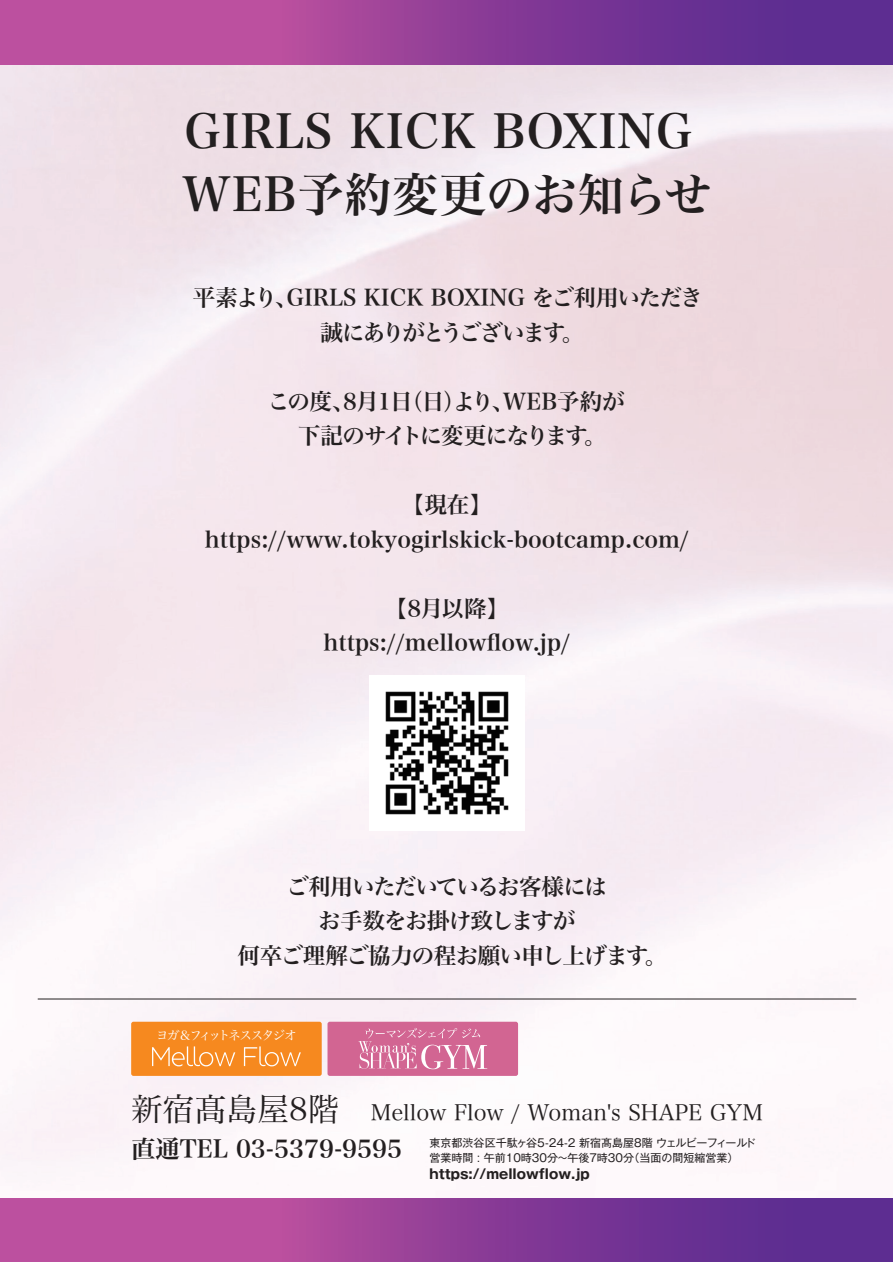
<style>
.page{position:relative;width:893px;height:1263px;background:#fff}
.page>*{position:absolute;margin:0;border:0;box-sizing:border-box;transform-origin:0 0}
.t1{font:46.5px/63px "Hira Min Pro W6";letter-spacing:.02em;color:#231f20}
.t2{font:24.3px "Hira Min Pro N W6";color:#231f20}
.t3{font:22.5px/34.5px "Hira Min Pro W6";color:#231f20;text-align:center}
.t4{font:22.5px/34.5px "Hira Min Pro W6";letter-spacing:-.02em;color:#231f20;text-align:center}
.t5{font:22.5px/34.5px "Hira Min Pro W6";letter-spacing:-.05em;color:#231f20;text-align:center}
.t6{font:22.5px/34.5px "Hira Min Pro W6";letter-spacing:-.045em;color:#231f20;text-align:center}
.t7{font:22.05px "Hira Min Pro N W3";color:#231f20}
.t8{font:700 13.5px "Gothic MB101 Pro";color:#231f20}
.t9{font:12.75px "Hira Min Pro N W3";letter-spacing:-.145em;color:#fff}
.t10{font:10.95px/15.1px "Gothic MB101 Pro";color:#231f20}
.s1{font-size:31.65px}
</style>
<div class="page">
<img style="left:0;top:49px;width:893px;height:1212px">
<svg style="left:1px;top:1px;width:892px;height:63px;background:#913f98"></svg>
<svg style="left:1px;top:1198px;width:892px;height:64px;background:#913f98"></svg>
<div style="left:327px;top:1022px;width:191px;height:54px;background:#d26592;border-radius:2px"></div>
<svg style="left:358px;top:1028px;width:129px;height:41px"></svg>
<div style="left:131px;top:1022px;width:191px;height:54px;background:#f6891f;border-radius:2px"></div>
<svg style="left:152px;top:1046px;width:83px;height:20px"></svg>
<svg style="left:244px;top:1046px;width:57px;height:20px"></svg>
<hr style="left:38px;top:999px;width:818px;height:1px;background:#231f20">
<img style="left:369px;top:675px;width:156px;height:156px">
<h1 class="t1" style="left:182px;top:97px;width:531px">GIRLS KICK BOXING<br>WEB予約変更のお知らせ</h1>
<p class="t5" style="left:193px;top:279px;width:511px">平素より、GIRLS KICK BOXING をご利用いただき誠にありがとうございます。</p>
<p class="t6" style="left:268px;top:382px;width:359px">この度、8月1日（日）より、WEB予約が下記のサイトに変更になります。</p>
<p class="t3" style="left:205px;top:486px;width:485px">【現在】https://www.tokyogirlskick-bootcamp.com/</p>
<p class="t3" style="left:323px;top:589px;width:248px">【8月以降】https://mellowflow.jp/</p>
<p class="t4" style="left:237px;top:868px;width:432px">ご利用いただいているお客様には<br>お手数をお掛け致しますが<br>何卒ご理解ご協力の程お願い申し上げます。</p>
<p class="t9" style="left:156px;top:1024px;width:143px">ヨガ＆フィットネススタジオ</p>
<p class="t7" style="left:131px;top:1094px;width:633px"><span class="s1">新宿髙島屋8階　</span>Mellow Flow / Woman's SHAPE GYM</p>
<p class="t2" style="left:131px;top:1127px;width:272px">直通TEL 03-5379-9595</p>
<p class="t10" style="left:430px;top:1133px;width:328px">東京都渋谷区千駄ヶ谷５-２４-２ 新宿髙島屋8階 ウェルビーフィールド営業時間 : 午前10時30分～午後7時30分（当面の間短縮営業）</p>
<p class="t8" style="left:430px;top:1163px;width:161px">https://mellowflow.jp</p>
</div>
